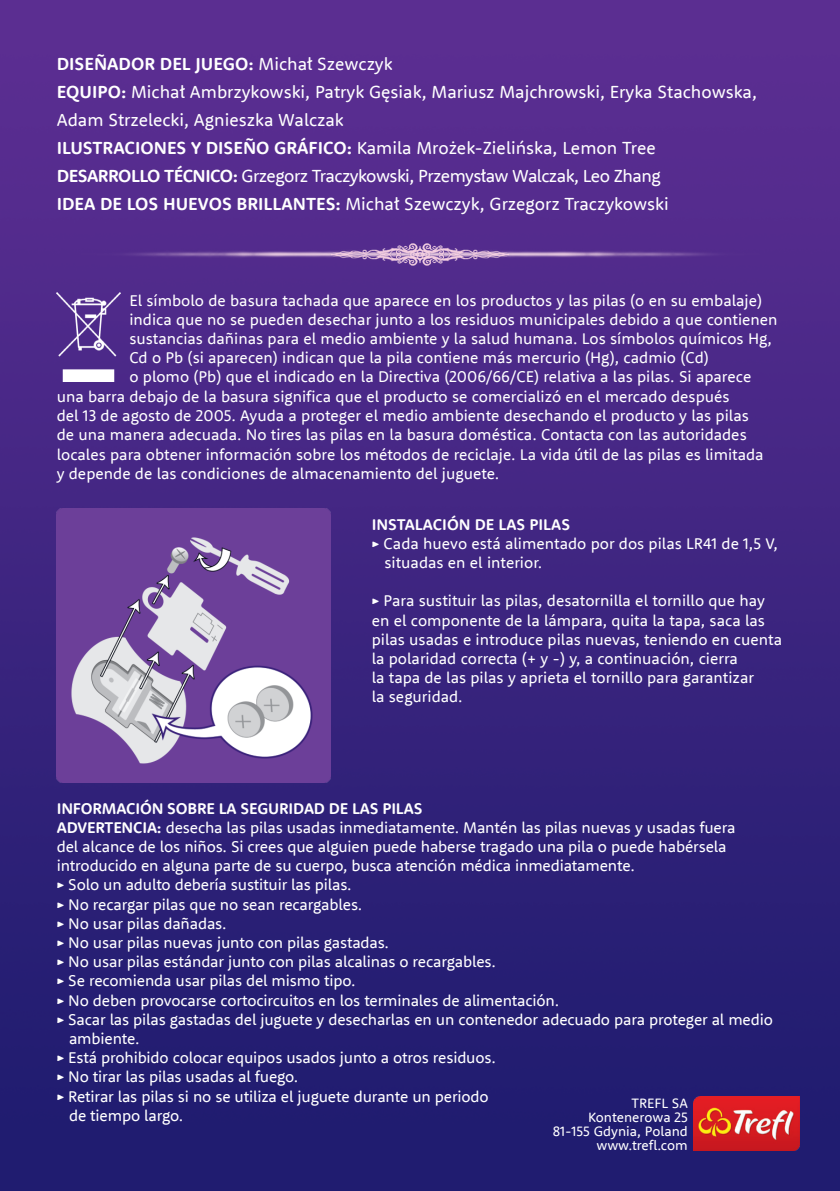
<style>
.page{position:relative;width:840px;height:1191px;background:#fff}
.page>*{position:absolute;margin:0;border:0;box-sizing:border-box;transform-origin:0 0}
.t1{font:18px/28px "Rooney Sans";color:#fff}
.t2{font:16px/19.2px "Rooney Sans";color:#fff}
.t3{font:700 16px "Rooney Sans";letter-spacing:-.01em;color:#fff}
.t4{font:14px/14px "Rooney Sans";color:#fff;text-align:right}
.s1{font-weight:700}
.s2{font-family:"Duper"}
</style>
<div class="page">
<img style="left:0;top:0;width:839px;height:1191px">
<img style="left:57px;top:508px;width:273px;height:274px">
<img style="left:77px;top:241px;width:685px;height:27px">
<img style="left:57px;top:292px;width:63px;height:89px">
<img style="left:693px;top:1096px;width:106px;height:54px">
<p class="t1" style="left:57px;top:49px;width:701px"><span class="s1">DISEÑADOR DEL JUEGO:</span> Michał Szewczyk<br><span class="s1">EQUIPO:</span> Michał Ambrzykowski, Patryk Gęsiak, Mariusz Majchrowski, Eryka Stachowska, Adam Strzelecki, Agnieszka Walczak<br><span class="s1">ILUSTRACIONES Y DISEÑO GRÁFICO:</span> Kamila Mrożek-Zielińska, Lemon Tree <span class="s1">DESARROLLO TÉCNICO:</span> Grzegorz Traczykowski, Przemysław Walczak, Leo Zhang<br><span class="s1">IDEA DE LOS HUEVOS BRILLANTES:</span> Michał Szewczyk, Grzegorz Traczykowski</p>
<p class="t2" style="left:129px;top:290px;width:634px">El símbolo de basura tachada que aparece en los productos y las pilas (o en su embalaje)</p>
<p class="t2" style="left:129px;top:309px;width:649px">indica que no se pueden desechar junto a los residuos municipales debido a que contienen</p>
<p class="t2" style="left:129px;top:328px;width:643px">sustancias dañinas para el medio ambiente y la salud humana. Los símbolos químicos Hg,</p>
<p class="t2" style="left:129px;top:347px;width:580px">Cd o Pb (si aparecen) indican que la pila contiene más mercurio (Hg), cadmio (Cd)</p>
<p class="t2" style="left:129px;top:367px;width:623px">o plomo (Pb) que el indicado en la Directiva (2006/66/CE) relativa a las pilas. Si aparece</p>
<p class="t2" style="left:57px;top:386px;width:674px">una barra debajo de la basura significa que el producto se comercializó en el mercado después</p>
<p class="t2" style="left:57px;top:405px;width:693px">del 13 de agosto de 2005. Ayuda a proteger el medio ambiente desechando el producto y las pilas</p>
<p class="t2" style="left:57px;top:425px;width:691px">de una manera adecuada. No tires las pilas en la basura doméstica. Contacta con las autoridades</p>
<p class="t2" style="left:57px;top:444px;width:708px">locales para obtener información sobre los métodos de reciclaje. La vida útil de las pilas es limitada</p>
<p class="t2" style="left:57px;top:463px;width:444px">y depende de las condiciones de almacenamiento del juguete.</p>
<p class="t3" style="left:371px;top:513px;width:200px">INSTALACIÓN DE LAS PILAS</p>
<p class="t2" style="left:371px;top:533px;width:407px"><span class="s2">▶</span> Cada huevo está alimentado por dos pilas LR41 de 1,5 V,</p>
<p class="t2" style="left:384px;top:552px;width:159px">situadas en el interior.</p>
<p class="t2" style="left:371px;top:591px;width:411px"><span class="s2">▶</span> Para sustituir las pilas, desatornilla el tornillo que hay en el componente de la lámpara, quita la tapa, saca las pilas usadas e introduce pilas nuevas, teniendo en cuenta la polaridad correcta (+ y -) y, a continuación, cierra<br>la tapa de las pilas y aprieta el tornillo para garantizar<br>la seguridad.</p>
<p class="t3" style="left:57px;top:797px;width:367px">INFORMACIÓN SOBRE LA SEGURIDAD DE LAS PILAS</p>
<p class="t2" style="left:57px;top:817px;width:680px"><span class="s1">ADVERTENCIA:</span> desecha las pilas usadas inmediatamente. Mantén las pilas nuevas y usadas fuera</p>
<p class="t2" style="left:57px;top:836px;width:671px">del alcance de los niños. Si crees que alguien puede haberse tragado una pila o puede habérsela</p>
<p class="t2" style="left:57px;top:855px;width:579px">introducido en alguna parte de su cuerpo, busca atención médica inmediatamente.</p>
<p class="t2" style="left:57px;top:874px;width:296px"><span class="s2">▶</span> Solo un adulto debería sustituir las pilas.</p>
<p class="t2" style="left:57px;top:894px;width:307px"><span class="s2">▶</span> No recargar pilas que no sean recargables.</p>
<p class="t2" style="left:57px;top:913px;width:171px"><span class="s2">▶</span> No usar pilas dañadas.</p>
<p class="t2" style="left:57px;top:932px;width:333px"><span class="s2">▶</span> No usar pilas nuevas junto con pilas gastadas.</p>
<p class="t2" style="left:57px;top:951px;width:440px"><span class="s2">▶</span> No usar pilas estándar junto con pilas alcalinas o recargables.</p>
<p class="t2" style="left:57px;top:970px;width:300px"><span class="s2">▶</span> Se recomienda usar pilas del mismo tipo.</p>
<p class="t2" style="left:57px;top:990px;width:504px"><span class="s2">▶</span> No deben provocarse cortocircuitos en los terminales de alimentación.</p>
<p class="t2" style="left:57px;top:1009px;width:717px"><span class="s2">▶</span> Sacar las pilas gastadas del juguete y desecharlas en un contenedor adecuado para proteger al medio</p>
<p class="t2" style="left:69px;top:1028px;width:72px">ambiente.</p>
<p class="t2" style="left:57px;top:1047px;width:440px"><span class="s2">▶</span> Está prohibido colocar equipos usados junto a otros residuos.</p>
<p class="t2" style="left:57px;top:1066px;width:243px"><span class="s2">▶</span> No tirar las pilas usadas al fuego.</p>
<p class="t2" style="left:57px;top:1086px;width:433px"><span class="s2">▶</span> Retirar las pilas si no se utiliza el juguete durante un periodo</p>
<p class="t2" style="left:69px;top:1105px;width:116px">de tiempo largo.</p>
<p class="t4" style="left:552px;top:1095px;width:136px">TREFL SA<br>Kontenerowa 25<br>81-155 Gdynia, Poland www.trefl.com</p>
</div>
